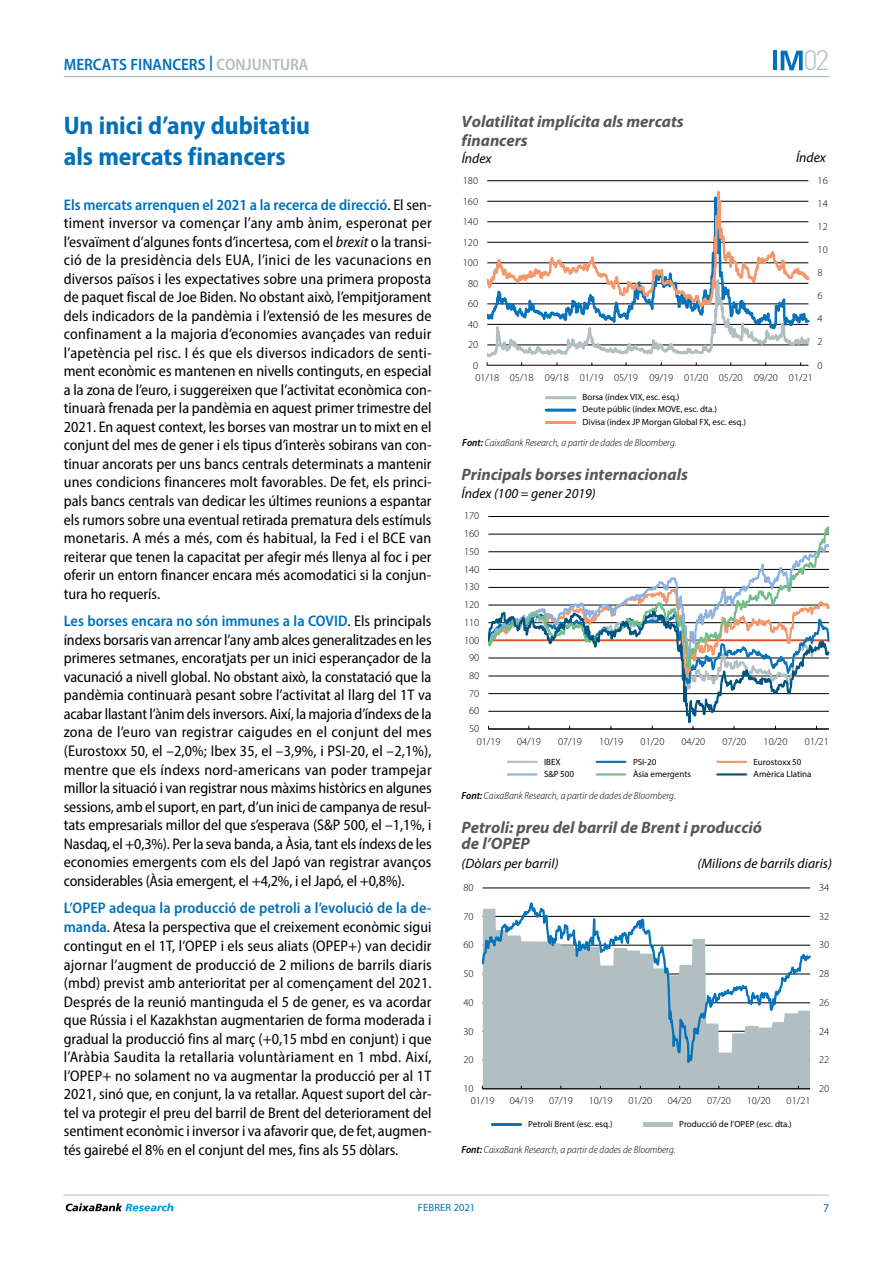
<style>
.page{position:relative;width:893px;height:1263px;background:#fff}
.page>*{position:absolute;margin:0;border:0;box-sizing:border-box;transform-origin:0 0}
.t1{font:300 27.6px "DIN Pro";color:#b2bdc2}
.t2{font:700 semi-condensed 25.5px/31px "Myriad Pro";letter-spacing:-.005em;color:#0070ba}
.t3{font:italic 700 16.5px/18.1px "Myriad Pro";color:#585757}
.t4{font:600 semi-condensed 16.5px "Myriad Pro";color:#0070ba}
.t5{font:semi-condensed 15.3px/18.6px "Myriad Pro";color:#000;text-align:justify}
.t6{font:italic 13.65px "Myriad Pro";letter-spacing:.005em;color:#000}
.t7{font:12px "Myriad Pro";color:#0070ba}
.t8{font:300 10.5px/17.7px "Myriad Pro";letter-spacing:-.005em;color:#000;text-align:justify}
.t9{font:italic 300 semi-condensed 10.5px "Myriad Pro";color:#000}
.t10{font:10.5px "Myriad Pro";letter-spacing:.02em;color:#0070ba}
.t11{font:9px/12.3px "Myriad Pro";color:#000}
.s1{color:#b2bdc2}
.s2{font-weight:600;color:#0070ba}
.s3{font-style:italic}
.s4{font-weight:600}
</style>
<div class="page">
<hr style="left:63px;top:1195px;width:766px;height:1px;background:#b2bdc2">
<svg style="left:66px;top:1203px;width:107px;height:8px"></svg>
<hr style="left:64px;top:76px;width:765px;height:1px;background:#b2bdc2">
<svg style="left:487px;top:50px;width:343px;height:726px"></svg>
<hr style="left:546px;top:397px;width:29px;height:2px;background:#b1bec2">
<hr style="left:546px;top:409px;width:29px;height:2px;background:#0673ba">
<hr style="left:546px;top:421px;width:29px;height:3px;background:#f4986b">
<svg style="left:482px;top:888px;width:329px;height:202px"></svg>
<div style="left:643px;top:1122px;width:29px;height:5px;background:#b1bec2"></div>
<hr style="left:492px;top:1123px;width:29px;height:2px;background:#0673ba">
<p class="t4" style="left:64px;top:54px;width:246px">MERCATS FINANCERS <sup>|</sup> <span class="s1">CONJUNTURA</span></p>
<h2 class="t2" style="left:64px;top:110px;width:248px">Un inici d’any dubitatiu als mercats financers</h2>
<p class="t5" style="left:64px;top:195px;width:369px"><span class="s2">Els mercats arrenquen el 2021 a la recerca de direcció</span>. El sen&shy;timent inversor va començar l’any amb ànim, esperonat per l’esvaïment d’algunes fonts d’incertesa, com el <span class="s3">brexit</span> o la transi&shy;ció de la presidència dels EUA, l’inici de les vacunacions en diversos països i les expectatives sobre una primera proposta de paquet fiscal de Joe Biden. No obstant això, l’empitjorament dels indicadors de la pandèmia i l’extensió de les mesures de confinament a la majoria d’economies avançades van reduir l’apetència pel risc. I és que els diversos indicadors de senti&shy;ment econòmic es mantenen en nivells continguts, en especial a la zona de l’euro, i suggereixen que l’activitat econòmica con&shy;tinuarà frenada per la pandèmia en aquest primer trimestre del 2021. En aquest context, les borses van mostrar un to mixt en el conjunt del mes de gener i els tipus d’interès sobirans van con&shy;tinuar ancorats per uns bancs centrals determinats a mantenir unes condicions financeres molt favorables. De fet, els princi&shy;pals bancs centrals van dedicar les últimes reunions a espantar els rumors sobre una eventual retirada prematura dels estímuls monetaris. A més a més, com és habitual, la Fed i el BCE van reiterar que tenen la capacitat per afegir més llenya al foc i per oferir un entorn financer encara més acomodatici si la conjun&shy;tura ho requerís.</p>
<p class="t5" style="left:64px;top:612px;width:369px"><span class="s2">Les borses encara no són immunes a la COVID</span>. Els principals índexs borsaris van arrencar l’any amb alces generalitzades en les primeres setmanes, encoratjats per un inici esperançador de la vacunació a nivell global. No obstant això, la constatació que la pandèmia continuarà pesant sobre l’activitat al llarg del 1T va acabar llastant l’ànim dels inversors. Així, la majoria d’índexs de la zona de l’euro van registrar caigudes en el conjunt del mes (Eurostoxx 50, el –2,0%; Ibex 35, el –3,9%, i PSI-20, el –2,1%), mentre que els índexs nord-americans van poder trampejar millor la situació i van registrar nous màxims històrics en algunes sessions, amb el suport, en part, d’un inici de campanya de resul&shy;tats empresarials millor del que s’esperava (S&amp;P 500, el –1,1%, i Nasdaq, el +0,3%). Per la seva banda, a Àsia, tant els índexs de les economies emergents com els del Japó van registrar avanços considerables (Àsia emergent, el +4,2%, i el Japó, el +0,8%).</p>
<p class="t5" style="left:64px;top:899px;width:370px"><span class="s2">L’OPEP adequa la producció de petroli a l’evolució de la de&shy;manda</span>. Atesa la perspectiva que el creixement econòmic sigui contingut en el 1T, l’OPEP i els seus aliats (OPEP+) van decidir ajornar l’augment de producció de 2 milions de barrils diaris (mbd) previst amb anterioritat per al començament del 2021.<br>Després de la reunió mantinguda el 5 de gener, es va acordar que Rússia i el Kazakhstan augmentarien de forma moderada i gradual la producció fins al març (+0,15 mbd en conjunt) i que l’Aràbia Saudita la retallaria voluntàriament en 1 mbd. Així, l’OPEP+ no solament no va augmentar la producció per al 1T 2021, sinó que, en conjunt, la va retallar. Aquest suport del càr&shy;tel va protegir el preu del barril de Brent del deteriorament del sentiment econòmic i inversor i va afavorir que, de fet, augmen&shy;tés gairebé el 8% en el conjunt del mes, fins als 55 dòlars.</p>
<h1 class="t1" style="left:803px;top:39px;width:27px">02</h1>
<p class="t3" style="left:462px;top:112px;width:224px">Volatilitat implícita als mercats financers</p>
<p class="t6" style="left:462px;top:150px;width:31px">Índex</p>
<p class="t6" style="left:796px;top:149px;width:31px">Índex</p>
<p class="t8" style="left:463px;top:172px;width:17px">180</p>
<p class="t8" style="left:463px;top:192px;width:17px">160</p>
<p class="t8" style="left:463px;top:213px;width:17px">140</p>
<p class="t8" style="left:463px;top:233px;width:17px">120</p>
<p class="t8" style="left:463px;top:254px;width:17px">100</p>
<p class="t8" style="left:468px;top:274px;width:12px">80</p>
<p class="t8" style="left:468px;top:295px;width:12px">60</p>
<p class="t8" style="left:468px;top:315px;width:12px">40</p>
<p class="t8" style="left:468px;top:336px;width:12px">20</p>
<p class="t8" style="left:473px;top:356px;width:7px">0</p>
<p class="t8" style="left:818px;top:172px;width:12px">16</p>
<p class="t8" style="left:818px;top:195px;width:12px">14</p>
<p class="t8" style="left:818px;top:218px;width:12px">12</p>
<p class="t8" style="left:818px;top:241px;width:12px">10</p>
<p class="t8" style="left:818px;top:264px;width:7px">8</p>
<p class="t8" style="left:818px;top:287px;width:7px">6</p>
<p class="t8" style="left:818px;top:310px;width:7px">4</p>
<p class="t8" style="left:818px;top:333px;width:7px">2</p>
<p class="t8" style="left:818px;top:356px;width:7px">0</p>
<p class="t8" style="left:475px;top:369px;width:339px">01/18 05/18 09/18 01/19 05/19 09/19 01/20 05/20 09/20 01/21</p>
<p class="t11" style="left:583px;top:391px;width:165px">Borsa (índex VIX, esc. esq.)<br>Deute públic (índex MOVE, esc. dta.)<br>Divisa (índex JP Morgan Global FX, esc. esq.)</p>
<p class="t9" style="left:462px;top:436px;width:216px"><span class="s4">Font:</span> CaixaBank Research, a partir de dades de Bloomberg.</p>
<p class="t3" style="left:462px;top:465px;width:228px">Principals borses internacionals</p>
<p class="t6" style="left:462px;top:485px;width:136px">Índex (100 = gener 2019)</p>
<p class="t8" style="left:464px;top:507px;width:17px">170<br>160<br>150<br>140<br>130<br>120<br>110<br>100</p>
<p class="t8" style="left:469px;top:649px;width:12px">90</p>
<p class="t8" style="left:469px;top:666px;width:12px">80</p>
<p class="t8" style="left:469px;top:684px;width:12px">70</p>
<p class="t8" style="left:469px;top:702px;width:12px">60</p>
<p class="t8" style="left:469px;top:720px;width:12px">50</p>
<p class="t8" style="left:477px;top:732px;width:25px">01/19</p>
<p class="t8" style="left:517px;top:732px;width:25px">04/19</p>
<p class="t8" style="left:558px;top:732px;width:25px">07/19</p>
<p class="t8" style="left:599px;top:732px;width:25px">10/19</p>
<p class="t8" style="left:641px;top:732px;width:25px">01/20</p>
<p class="t8" style="left:681px;top:732px;width:25px">04/20</p>
<p class="t8" style="left:722px;top:732px;width:25px">07/20</p>
<p class="t8" style="left:764px;top:732px;width:25px">10/20</p>
<p class="t8" style="left:805px;top:732px;width:25px">01/21</p>
<p class="t11" style="left:544px;top:755px;width:18px">IBEX</p>
<p class="t11" style="left:633px;top:755px;width:25px">PSI-20</p>
<p class="t11" style="left:754px;top:755px;width:49px">Eurostoxx 50</p>
<p class="t11" style="left:544px;top:768px;width:32px">S&amp;P 500</p>
<p class="t11" style="left:633px;top:767px;width:59px">Àsia emergents</p>
<p class="t11" style="left:754px;top:767px;width:59px">Amèrica Llatina</p>
<p class="t9" style="left:461px;top:789px;width:216px"><span class="s4">Font:</span> CaixaBank Research, a partir de dades de Bloomberg.</p>
<p class="t3" style="left:462px;top:818px;width:302px;line-height:16.5px">Petroli: preu del barril de Brent i producció de l’OPEP</p>
<p class="t6" style="left:462px;top:855px;width:98px">(Dòlars per barril)</p>
<p class="t6" style="left:697px;top:854px;width:136px">(Milions de barrils diaris)</p>
<p class="t8" style="left:463px;top:878px;width:12px">80</p>
<p class="t8" style="left:819px;top:878px;width:12px">34</p>
<p class="t8" style="left:463px;top:907px;width:12px">70</p>
<p class="t8" style="left:819px;top:907px;width:12px">32</p>
<p class="t8" style="left:463px;top:936px;width:12px">60</p>
<p class="t8" style="left:819px;top:936px;width:12px">30</p>
<p class="t8" style="left:463px;top:965px;width:12px">50</p>
<p class="t8" style="left:819px;top:965px;width:12px">28</p>
<p class="t8" style="left:463px;top:993px;width:12px">40</p>
<p class="t8" style="left:819px;top:993px;width:12px">26</p>
<p class="t8" style="left:463px;top:1022px;width:12px">30</p>
<p class="t8" style="left:819px;top:1022px;width:12px">24</p>
<p class="t8" style="left:463px;top:1051px;width:12px">20</p>
<p class="t8" style="left:819px;top:1051px;width:12px">22</p>
<p class="t8" style="left:463px;top:1079px;width:12px">10</p>
<p class="t8" style="left:819px;top:1079px;width:12px">20</p>
<p class="t8" style="left:471px;top:1092px;width:25px">01/19</p>
<p class="t8" style="left:510px;top:1092px;width:25px">04/19</p>
<p class="t8" style="left:549px;top:1092px;width:25px">07/19</p>
<p class="t8" style="left:589px;top:1092px;width:25px">10/19</p>
<p class="t8" style="left:628px;top:1092px;width:25px">01/20</p>
<p class="t8" style="left:668px;top:1092px;width:25px">04/20</p>
<p class="t8" style="left:707px;top:1092px;width:25px">07/20</p>
<p class="t8" style="left:747px;top:1092px;width:25px">10/20</p>
<p class="t8" style="left:787px;top:1092px;width:25px">01/21</p>
<p class="t11" style="left:528px;top:1117px;width:86px">Petroli Brent (esc. esq.)</p>
<p class="t11" style="left:679px;top:1117px;width:114px">Producció de l’OPEP (esc. dta.)</p>
<p class="t9" style="left:461px;top:1143px;width:216px"><span class="s4">Font:</span> CaixaBank Research, a partir de dades de Bloomberg.</p>
<p class="t10" style="left:418px;top:1201px;width:59px">FEBRER 2021</p>
<p class="t7" style="left:823px;top:1201px;width:8px">7</p>
</div>
